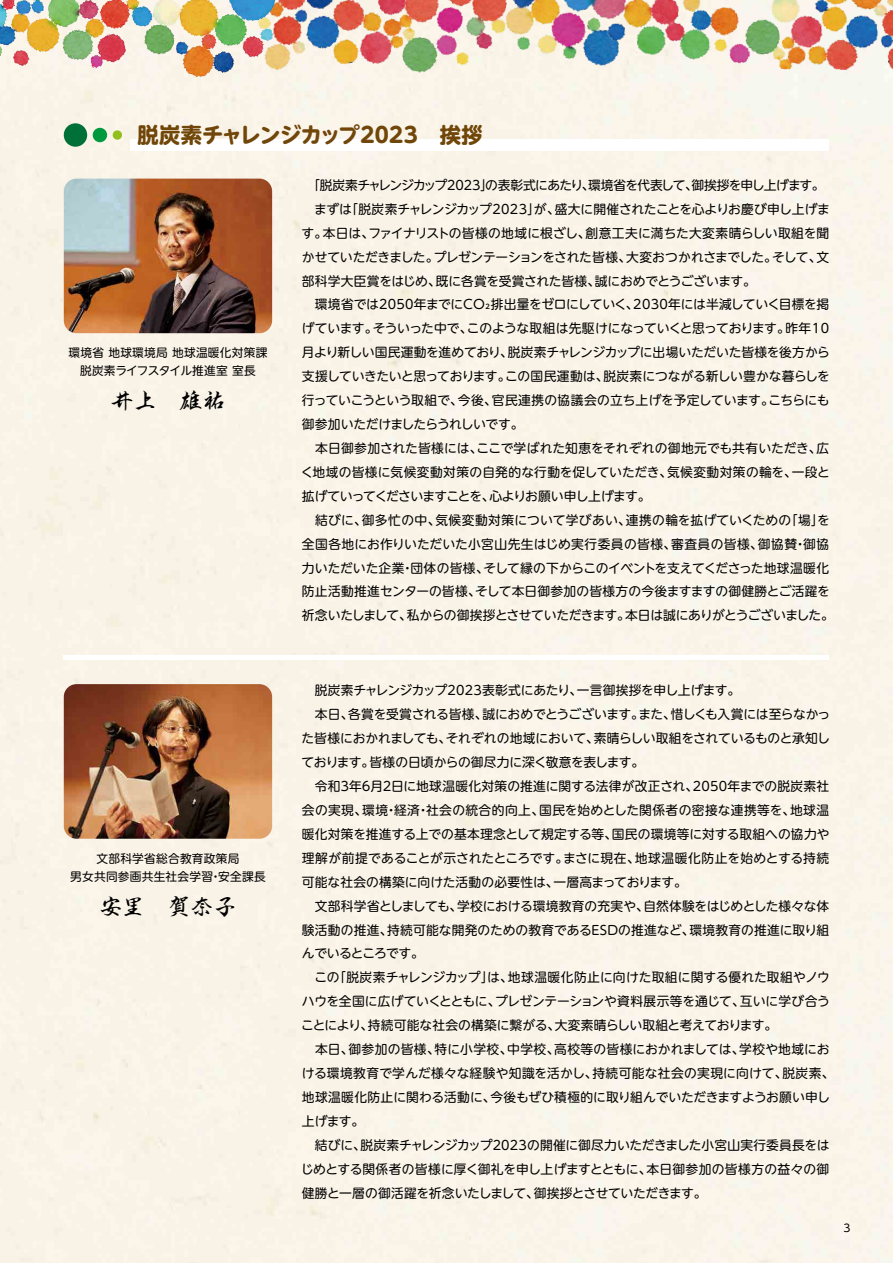
<style>
.page{position:relative;width:893px;height:1263px;background:#f9f3e7}
.page>*{position:absolute;margin:0;border:0;box-sizing:border-box;transform-origin:0 0}
.t1{font:500 22.35px "Kaku Gyo Std";letter-spacing:.02em;color:#000}
.t2{font:700 21.3px "UD Shin M Go Pr 6 N";letter-spacing:-.005em;color:#704609}
.t3{font:12.75px/23.9px "UD Shin M Go Pr 6 N";letter-spacing:-.005em;color:#000}
.t4{font:11.7px/18px "UD Shin M Go Pr 6 N";letter-spacing:.02em;color:#000;text-align:center}
.t5{font:10.65px "UD Shin M Go Pr 6 N";color:#000}
</style>
<div class="page">
<img style="left:147px;top:0;width:74px;height:79px">
<img style="left:776px;top:0;width:70px;height:70px">
<img style="left:403px;top:0;width:74px;height:80px">
<img style="left:0;top:0;width:73px;height:69px">
<div style="left:64px;top:123px;width:23px;height:24px;background:#007039;border-radius:50%"></div>
<div style="left:93px;top:128px;width:14px;height:14px;background:#00993e;border-radius:50%"></div>
<div style="left:113px;top:130px;width:9px;height:10px;background:#92bf1e;border-radius:50%"></div>
<div style="left:130px;top:139px;width:699px;height:12px;background:#fff"></div>
<img style="left:64px;top:684px;width:208px;height:155px">
<img style="left:64px;top:179px;width:208px;height:154px">
<hr style="left:64px;top:656px;width:765px;height:4px;background:#fff">
<h2 class="t2" style="left:137px;top:116px;width:347px">脱炭素チャレンジカップ2023　挨拶</h2>
<p class="t4" style="left:80px;top:343px;width:201px;text-align:left;text-indent:-12px">環境省地球環境局地球温暖化対策課　脱炭素ライフスタイル推進室室長</p>
<h1 class="t1" style="left:111px;top:385px;width:115px">井上　雄祐</h1>
<p class="t3" style="left:301px;top:172px;width:535px">　「脱炭素チャレンジカップ2023」の表彰式にあたり、環境省を代表して、御挨拶を申し上げます。　まずは「脱炭素チャレンジカップ2023」が、盛大に開催されたことを心よりお慶び申し上げます。本日は、ファイナリストの皆様の地域に根ざし、創意工夫に満ちた大変素晴らしい取組を聞かせていただきました。プレゼンテーションをされた皆様、大変おつかれさまでした。そして、文部科学大臣賞をはじめ、既に各賞を受賞された皆様、誠におめでとうございます。<br>　環境省では2050年までにCO₂排出量をゼロにしていく、2030年には半減していく目標を掲げています。そういった中で、このような取組は先駆けになっていくと思っております。昨年10月より新しい国民運動を進めており、脱炭素チャレンジカップに出場いただいた皆様を後方から支援していきたいと思っております。この国民運動は、脱炭素につながる新しい豊かな暮らしを行っていこうという取組で、今後、官民連携の協議会の立ち上げを予定しています。こちらにも御参加いただけましたらうれしいです。<br>　本日御参加された皆様には、ここで学ばれた知恵をそれぞれの御地元でも共有いただき、広く地域の皆様に気候変動対策の自発的な行動を促していただき、気候変動対策の輪を、一段と拡げていってくださいますことを、心よりお願い申し上げます。<br>　結びに、御多忙の中、気候変動対策について学びあい、連携の輪を拡げていくための「場」を全国各地にお作りいただいた小宮山先生はじめ実行委員の皆様、審査員の皆様、御協賛・御協力いただいた企業・団体の皆様、そして縁の下からこのイベントを支えてくださった地球温暖化防止活動推進センターの皆様、そして本日御参加の皆様方の今後ますますの御健勝とご活躍を祈念いたしまして、私からの御挨拶とさせていただきます。本日は誠にありがとうございました。</p>
<p class="t4" style="left:70px;top:849px;width:197px">文部科学省総合教育政策局<br>男女共同参画共生社会学習・安全課長</p>
<h1 class="t1" style="left:100px;top:890px;width:138px">安里　賀奈子</h1>
<p class="t3" style="left:301px;top:678px;width:535px">　脱炭素チャレンジカップ2023表彰式にあたり、一言御挨拶を申し上げます。<br>　本日、各賞を受賞される皆様、誠におめでとうございます。また、惜しくも入賞には至らなかった皆様におかれましても、それぞれの地域において、素晴らしい取組をされているものと承知しております。皆様の日頃からの御尽力に深く敬意を表します。<br>　令和３年６月２日に地球温暖化対策の推進に関する法律が改正され、2050年までの脱炭素社会の実現、環境・経済・社会の統合的向上、国民を始めとした関係者の密接な連携等を、地球温暖化対策を推進する上での基本理念として規定する等、国民の環境等に対する取組への協力や理解が前提であることが示されたところです。まさに現在、地球温暖化防止を始めとする持続可能な社会の構築に向けた活動の必要性は、一層高まっております。<br>　文部科学省としましても、学校における環境教育の充実や、自然体験をはじめとした様々な体験活動の推進、持続可能な開発のための教育であるESDの推進など、環境教育の推進に取り組んでいるところです。<br>　この「脱炭素チャレンジカップ」は、地球温暖化防止に向けた取組に関する優れた取組やノウハウを全国に広げていくとともに、プレゼンテーションや資料展示等を通じて、互いに学び合うことにより、持続可能な社会の構築に繋がる、大変素晴らしい取組と考えております。<br>　本日、御参加の皆様、特に小学校、中学校、高校等の皆様におかれましては、学校や地域における環境教育で学んだ様々な経験や知識を活かし、持続可能な社会の実現に向けて、脱炭素、地球温暖化防止に関わる活動に、今後もぜひ積極的に取り組んでいただきますようお願い申し上げます。<br>　結びに、脱炭素チャレンジカップ2023の開催に御尽力いただきました小宮山実行委員長をはじめとする関係者の皆様に厚く御礼を申し上げますとともに、本日御参加の皆様方の益々の御健勝と一層の御活躍を祈念いたしまして、御挨拶とさせていただきます。</p>
<p class="t5" style="left:843px;top:1219px;width:9px">3</p>
</div>
